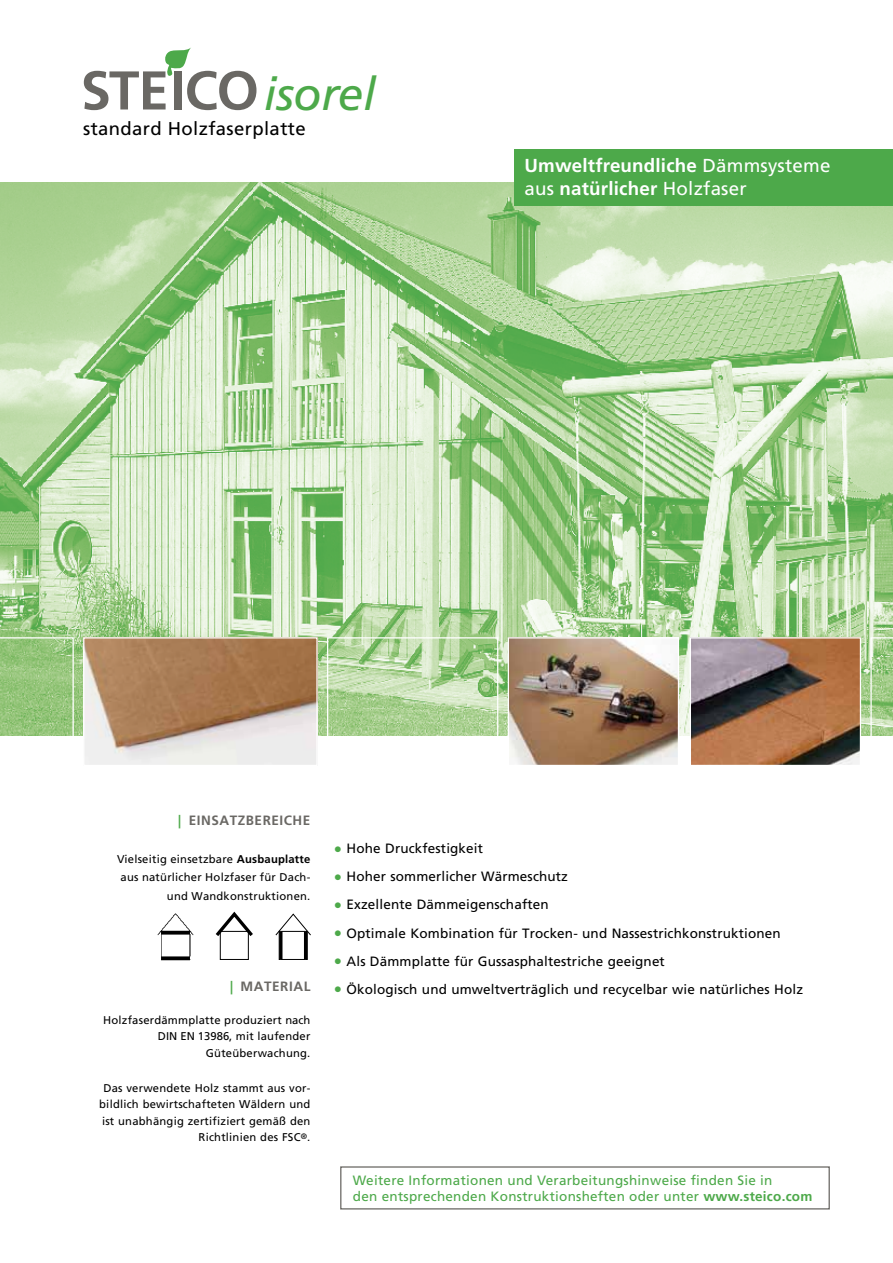
<style>
.page{position:relative;width:893px;height:1263px;background:#fff}
.page>*{position:absolute;margin:0;border:0;box-sizing:border-box;transform-origin:0 0}
.t1{font:italic 46.2px "Frutiger";letter-spacing:-.01em;color:#4da94a}
.t2{font:700 18.75px/22.5px "Frutiger";letter-spacing:.01em;color:#fff}
.t3{font:18.6px "Frutiger";letter-spacing:.02em;color:#000}
.t4{font:13.5px "Frutiger";letter-spacing:.01em;color:#000}
.t5{font:13.5px/16.2px "Frutiger";letter-spacing:.02em;color:#4da94a}
.t6{font:700 13.5px "Frutiger";letter-spacing:.04em;color:#6a6864}
.t7{font:11.25px/16.5px "Frutiger";letter-spacing:.02em;color:#000;text-align:right}
.s1{font-weight:400}
.s2{color:#4da94a}
.s3{font-weight:700}
.s4{font-weight:700;font-size:16.5px;color:#4da94a}
</style>
<div class="page">
<img style="left:0;top:183px;width:893px;height:553px">
<svg style="left:84px;top:47px;width:172px;height:63px"></svg>
<img style="left:85px;top:639px;width:231px;height:125px">
<div style="left:83px;top:637px;width:235px;height:129px;border:1px solid #fff"></div>
<div style="left:327px;top:637px;width:171px;height:129px;border:1px solid #fff"></div>
<svg style="left:0;top:637px;width:74px;height:99px;background:#97c67e"></svg>
<img style="left:510px;top:639px;width:167px;height:125px">
<div style="left:508px;top:637px;width:171px;height:129px;border:1px solid #fff"></div>
<svg style="left:870px;top:637px;width:23px;height:99px;background:#a7cf92"></svg>
<img style="left:692px;top:639px;width:167px;height:125px">
<div style="left:690px;top:637px;width:171px;height:129px;border:1px solid #fff"></div>
<div style="left:279px;top:931px;width:29px;height:29px;border:1px solid #000"></div>
<svg style="left:275px;top:913px;width:36px;height:23px"></svg>
<hr style="left:279px;top:931px;width:3px;height:28px;background:#000">
<hr style="left:304px;top:931px;width:3px;height:28px;background:#000">
<div style="left:220px;top:931px;width:29px;height:29px;border:1px solid #000"></div>
<svg style="left:215px;top:911px;width:38px;height:29px"></svg>
<img style="left:157px;top:913px;width:37px;height:48px">
<div style="left:340px;top:1166px;width:490px;height:43px;border:1px solid #6a6864"></div>
<div style="left:514px;top:150px;width:379px;height:56px;background:#4da94a"></div>
<h1 class="t1" style="left:264px;top:67px;width:114px">isorel</h1>
<h3 class="t3" style="left:83px;top:118px;width:224px">standard Holzfaserplatte</h3>
<h2 class="t2" style="left:524px;top:155px;width:308px">Umweltfreundliche <span class="s1">Dämmsysteme aus</span> natürlicher <span class="s1">Holzfaser</span></h2>
<p class="t6" style="left:178px;top:812px;width:132px"><span class="s2">|</span> Einsatzbereiche</p>
<p class="t7" style="left:117px;top:849px;width:195px;line-height:18.8px">Vielseitig einsetzbare <span class="s3">Ausbauplatte </span>aus natürlicher Holzfaser für Dach&shy;und Wandkonstruktionen.</p>
<p class="t6" style="left:230px;top:978px;width:82px"><span class="s2">|</span> Material</p>
<p class="t7" style="left:103px;top:1012px;width:209px">Holzfaserdämmplatte produziert nach<br>DIN EN 13986, mit laufender<br>Güteüberwachung.</p>
<p class="t7" style="left:99px;top:1080px;width:213px">Das verwendete Holz stammt aus vor&shy;bildlich bewirtschafteten Wäldern und ist unabhängig zertifiziert gemäß den Richtlinien des FSC<sup>®</sup>.</p>
<p class="t4" style="left:334px;top:841px;width:151px"><span class="s4">•</span> Hohe Druckfestigkeit</p>
<p class="t4" style="left:334px;top:869px;width:236px"><span class="s4">•</span> Hoher sommerlicher Wärmeschutz</p>
<p class="t4" style="left:334px;top:897px;width:216px"><span class="s4">•</span> Exzellente Dämmeigenschaften</p>
<p class="t4" style="left:334px;top:925px;width:448px"><span class="s4">•</span> Optimale Kombination für Trocken- und Nassestrichkonstruktionen</p>
<p class="t4" style="left:334px;top:953px;width:333px"><span class="s4">•</span> Als Dämmplatte für Gussasphaltestriche geeignet</p>
<p class="t4" style="left:334px;top:981px;width:471px"><span class="s4">•</span> Ökologisch und umweltverträglich und recycelbar wie natürliches Holz</p>
<p class="t5" style="left:353px;top:1172px;width:461px">Weitere Informationen und Verarbeitungshinweise finden Sie in<br>den entsprechenden Konstruktionsheften oder unter <span class="s3">www.steico.com</span></p>
</div>
